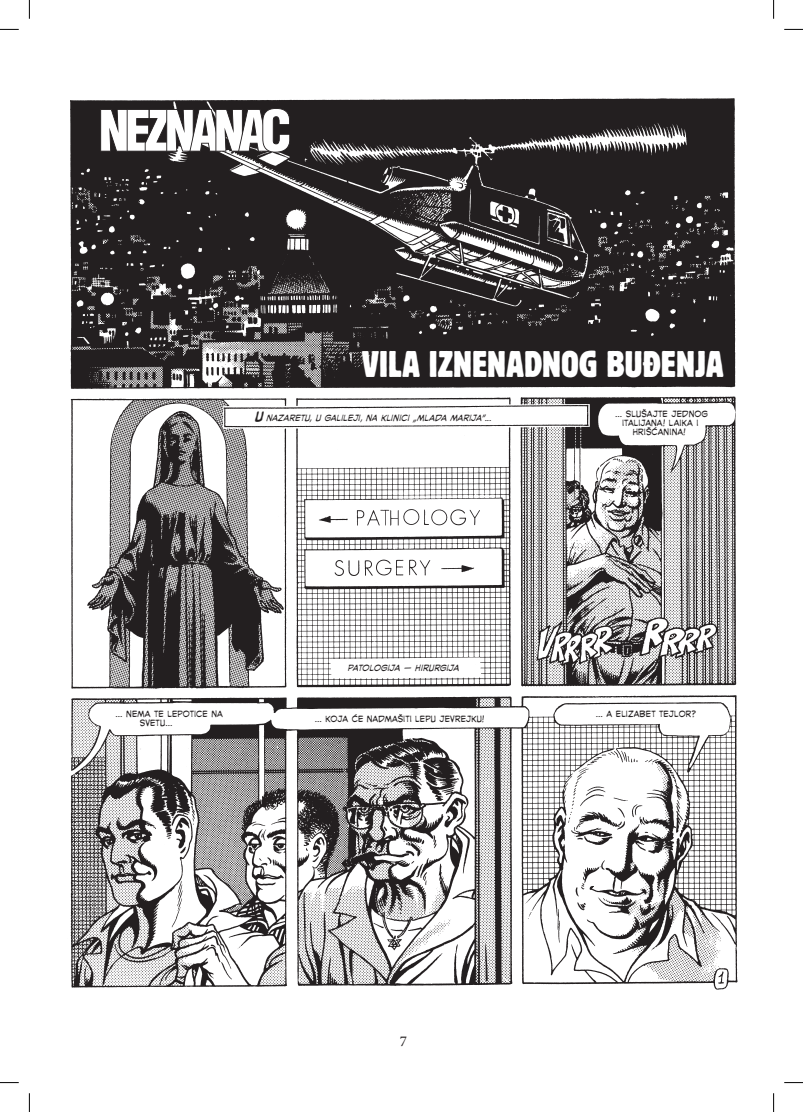
<style>
.page{position:relative;width:803px;height:1112px;background:#fff}
.page>*{position:absolute;margin:0;border:0;box-sizing:border-box;transform-origin:0 0}
.t1{font:36.75px "ZM Block Berthold Condensed";color:#fff;scale:.95 1}
.t2{font:15px "Minion Pro";color:#231f20}
.t3{font:12.5px/9.2px "ZM Carobnaknjiga";letter-spacing:.01em;color:#231f20;text-align:center;scale:.95 1}
.t4{font:italic 12.5px "ZM Carobnaknjiga";letter-spacing:.005em;color:#231f20;scale:.95 1}
.s1{font-weight:700;font-size:17.5px}
</style>
<div class="page">
<img style="left:70px;top:98px;width:668px;height:892px">
<svg style="left:100px;top:108px;width:190px;height:44px"></svg>
<svg style="left:0;top:29px;width:19px;height:1px"></svg>
<svg style="left:784px;top:29px;width:19px;height:1px"></svg>
<svg style="left:0;top:1082px;width:19px;height:1px"></svg>
<svg style="left:784px;top:1082px;width:19px;height:1px"></svg>
<svg style="left:29px;top:0;width:1px;height:19px"></svg>
<svg style="left:29px;top:1093px;width:1px;height:18px"></svg>
<svg style="left:773px;top:0;width:1px;height:19px"></svg>
<svg style="left:773px;top:1093px;width:1px;height:18px"></svg>
<h1 class="t1" style="left:362px;top:342px;width:382px">VILA IZNENADNOG BUĐENJA</h1>
<p class="t4" style="left:255px;top:412px;width:251px"><span class="s1">U</span> NAZARETU, U GALILEJI, NA KLINICI „MLADA MARIJA”...</p>
<p class="t3" style="left:615px;top:409px;width:99px">... SLUŠAJTE JEDNOG<br>ITALIJANA! LAIKA I<br>HRIŠĆANINA!</p>
<p class="t4" style="left:348px;top:661px;width:119px">PATOLOGIJA – HIRURGIJA</p>
<p class="t3" style="left:140px;top:709px;width:89px;text-align:left;text-indent:-24px">... NEMA TE LEPOTICE NA<br>SVETU...</p>
<p class="t3" style="left:315px;top:713px;width:180px">... KOJA ĆE NADMAŠITI LEPU JEVREJKU!</p>
<p class="t3" style="left:596px;top:709px;width:107px">... A ELIZABET TEJLOR?</p>
<p class="t2" style="left:400px;top:1030px;width:9px">7</p>
</div>
